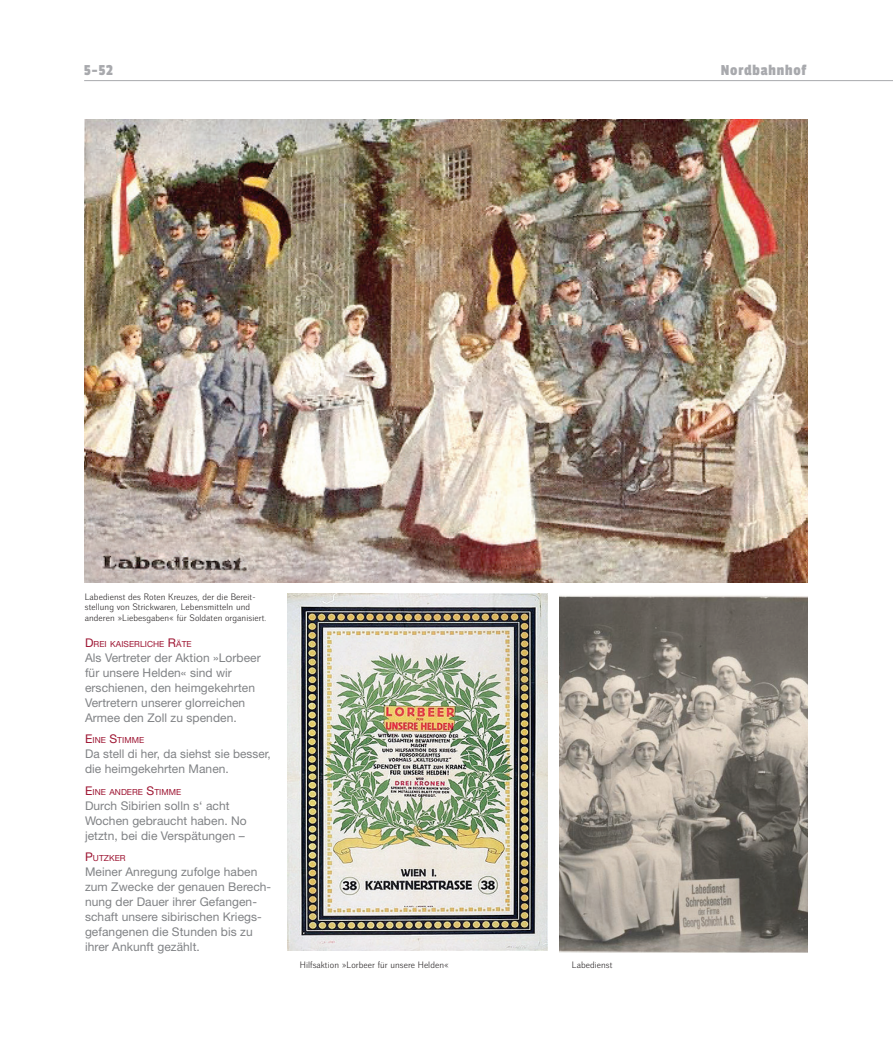
<style>
.page{position:relative;width:893px;height:1063px;background:#fff}
.page>*{position:absolute;margin:0;border:0;box-sizing:border-box;transform-origin:0 0}
.t1{font:16.05px "Passion One";color:#a8a9ad}
.t2{font:12px/15px "Helvetica Neue";letter-spacing:.005em;color:#808285}
.t3{font:9px/10.5px "Walbaum Grotesk 32 Pro";letter-spacing:.005em;color:#231f20}
.t4{font:8.4px "Helvetica Neue";letter-spacing:.005em;color:#9e1633}
.s1{font-size:12px}
</style>
<div class="page">
<hr style="left:84px;top:80px;width:809px;height:1px;background:#a8a9ad">
<img style="left:559px;top:595px;width:249px;height:357px">
<img style="left:84px;top:119px;width:724px;height:463px">
<img style="left:287px;top:593px;width:260px;height:357px">
<h1 class="t1" style="left:84px;top:62px;width:30px">5-52</h1>
<h1 class="t1" style="left:721px;top:62px;width:87px">Nordbahnhof</h1>
<p class="t3" style="left:85px;top:592px;width:183px">Labedienst des Roten Kreuzes, der die Bereit&shy;stellung von Strickwaren, Lebensmitteln und anderen »Liebesgaben« für Soldaten organisiert.</p>
<p class="t4" style="left:85px;top:639px;width:108px"><span class="s1">D</span>REI KAISERLICHE <span class="s1">R</span>ÄTE</p>
<p class="t2" style="left:85px;top:650px;width:177px">Als Vertreter der Aktion »Lorbeer für unsere Helden« sind wir erschienen, den heimgekehrten<br>Vertretern unserer glorreichen<br>Armee den Zoll zu spenden.</p>
<p class="t4" style="left:85px;top:735px;width:61px"><span class="s1">E</span>IN E <span class="s1">S</span>TIMME</p>
<p class="t2" style="left:85px;top:747px;width:187px">Da stell di her, da siehst sie besser, die heimgekehrten Manen.</p>
<p class="t4" style="left:85px;top:787px;width:98px"><span class="s1">E</span>IN E AN DERE <span class="s1">S</span>TIMME</p>
<p class="t2" style="left:85px;top:798px;width:163px">Durch Sibirien solln s‘ acht<br>Wochen gebraucht haben. No jetztn, bei die Verspätungen –</p>
<p class="t4" style="left:85px;top:853px;width:42px"><span class="s1">P</span>UTZKER</p>
<p class="t2" style="left:85px;top:864px;width:188px">Meiner Anregung zufolge haben zum Zwecke der genauen Berech&shy;nung der Dauer ihrer Gefangen&shy;schaft unsere sibirischen Kriegs&shy;gefangenen die Stunden bis zu ihrer Ankunft gezählt.</p>
<p class="t3" style="left:300px;top:960px;width:151px">Hilfsaktion »Lorbeer für unsere Helden«</p>
<p class="t3" style="left:572px;top:960px;width:42px">Labedienst</p>
</div>
